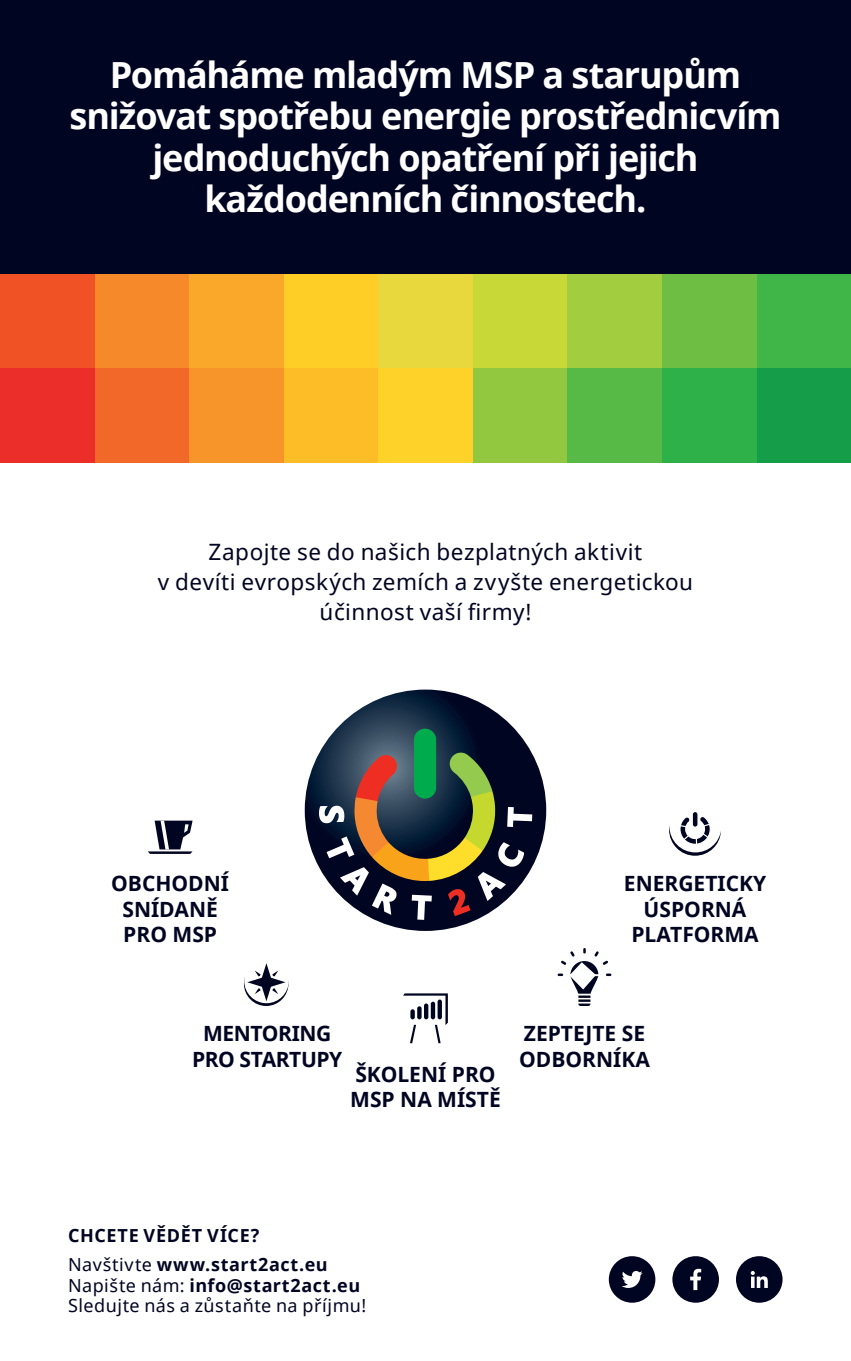
<style>
.page{position:relative;width:851px;height:1361px;background:#fff}
.page>*{position:absolute;margin:0;border:0;box-sizing:border-box;transform-origin:0 0}
.t1{font:700 36px/41.4px "Noto Sans";letter-spacing:-.035em;color:#fff;text-align:center}
.t2{font:22.5px/30px "Noto Sans";letter-spacing:.02em;color:#000521;text-align:center}
.t3{font:700 21px/25.2px "Noto Sans";color:#000521;text-align:center}
.t4{font:700 21px/25.2px "Noto Sans";letter-spacing:-.02em;color:#000521;text-align:center}
.t5{font:18px/20.7px "Noto Sans";letter-spacing:.03em;color:#000521}
.t6{font:700 18px/29.1px "Noto Sans";letter-spacing:.035em;color:#000521}
.s1{font-weight:400}
.s2{font-weight:700}
</style>
<div class="page">
<div style="left:608px;top:1256px;width:47px;height:46px;background:#000521;border-radius:50%"></div>
<svg style="left:622px;top:1271px;width:20px;height:17px"></svg>
<div style="left:735px;top:1256px;width:47px;height:46px;background:#000521;border-radius:50%"></div>
<svg style="left:750px;top:1271px;width:17px;height:17px"></svg>
<div style="left:672px;top:1256px;width:46px;height:46px;background:#000521;border-radius:50%"></div>
<svg style="left:690px;top:1268px;width:11px;height:22px"></svg>
<div style="left:0;top:0;width:850px;height:298px;background:#000521"></div>
<div style="left:95px;top:274px;width:94px;height:95px;background:#f68a2b"></div>
<div style="left:0;top:274px;width:94px;height:95px;background:#f05225"></div>
<div style="left:284px;top:274px;width:94px;height:95px;background:#fecd26"></div>
<div style="left:189px;top:274px;width:95px;height:95px;background:#faa82a"></div>
<div style="left:473px;top:274px;width:94px;height:95px;background:#c8d837"></div>
<div style="left:378px;top:274px;width:95px;height:95px;background:#e9d83d"></div>
<div style="left:756px;top:274px;width:94px;height:95px;background:#40b649"></div>
<div style="left:662px;top:274px;width:94px;height:95px;background:#6ebe44"></div>
<div style="left:567px;top:274px;width:95px;height:95px;background:#a1cd3f"></div>
<div style="left:472px;top:368px;width:95px;height:94px;background:#92c83f"></div>
<div style="left:94px;top:368px;width:95px;height:94px;background:#f26828"></div>
<div style="left:0;top:368px;width:94px;height:94px;background:#eb2e29"></div>
<div style="left:283px;top:368px;width:95px;height:94px;background:#fdbd26"></div>
<div style="left:189px;top:368px;width:94px;height:94px;background:#f7952b"></div>
<div style="left:378px;top:368px;width:94px;height:94px;background:#fed229"></div>
<div style="left:744px;top:368px;width:106px;height:94px;background:#169d49"></div>
<div style="left:661px;top:368px;width:95px;height:94px;background:#2fb14a"></div>
<div style="left:567px;top:368px;width:94px;height:94px;background:#57ba47"></div>
<svg style="left:148px;top:820px;width:44px;height:34px"></svg>
<svg style="left:557px;top:948px;width:54px;height:58px"></svg>
<svg style="left:669px;top:817px;width:52px;height:38px"></svg>
<div style="left:692px;top:811px;width:6px;height:16px;background:#f7f7f8;border-radius:3px"></div>
<svg style="left:691px;top:811px;width:7px;height:17px"></svg>
<svg style="left:403px;top:993px;width:45px;height:50px"></svg>
<div style="left:410px;top:1009px;width:5px;height:10px;background:#000521;border-radius:2px"></div>
<svg style="left:417px;top:1006px;width:4px;height:13px"></svg>
<hr style="left:424px;top:1003px;width:4px;height:16px;background:#000521;border-radius:2px">
<div style="left:430px;top:1001px;width:5px;height:18px;background:#000521;border-radius:2px"></div>
<div style="left:437px;top:999px;width:5px;height:20px;background:#000521;border-radius:2px"></div>
<svg style="left:305px;top:689px;width:241px;height:242px"></svg>
<svg style="left:319px;top:751px;width:213px;height:169px"></svg>
<div style="left:414px;top:728px;width:22px;height:70px;background:#00ab4d;border-radius:11px"></div>
<svg style="left:244px;top:963px;width:44px;height:43px"></svg>
<p class="t1" style="left:70px;top:53px;width:713px">Pomáháme mladým MSP a starupům snižovat spotřebu energie prostřednicvím jednoduchých opatření při jejich každodenních činnostech.</p>
<p class="t2" style="left:158px;top:536px;width:536px">Zapojte se do našich bezplatných aktivit<br>v devíti evropských zemích a zvyšte energetickou účinnost vaší firmy!</p>
<p class="t3" style="left:111px;top:870px;width:119px">OBCHODNÍ<br>SNÍDANĚ<br>PRO MSP</p>
<p class="t3" style="left:623px;top:870px;width:144px">ENERGETICKY<br>ÚSPORNÁ<br>PLATFORMA</p>
<p class="t4" style="left:192px;top:1020px;width:152px">MENTORING<br>PRO STARTUPY</p>
<p class="t3" style="left:350px;top:1061px;width:152px;text-align:left">ŠKOLENÍ PRO<br>MSP NA MÍSTĚ</p>
<p class="t3" style="left:519px;top:1020px;width:132px;text-align:left">ZEPTEJTE SE<br>ODBORNÍKA</p>
<p class="t6" style="left:68px;top:1220px;width:261px">CHCETE VĚDĚT VÍCE?<br><span class="s1">Navštivte</span> www.start2act.eu</p>
<p class="t5" style="left:68px;top:1274px;width:300px">Napište nám: <span class="s2">info@start2act.eu<br></span>Sledujte nás a zůstaňte na příjmu!</p>
</div>
